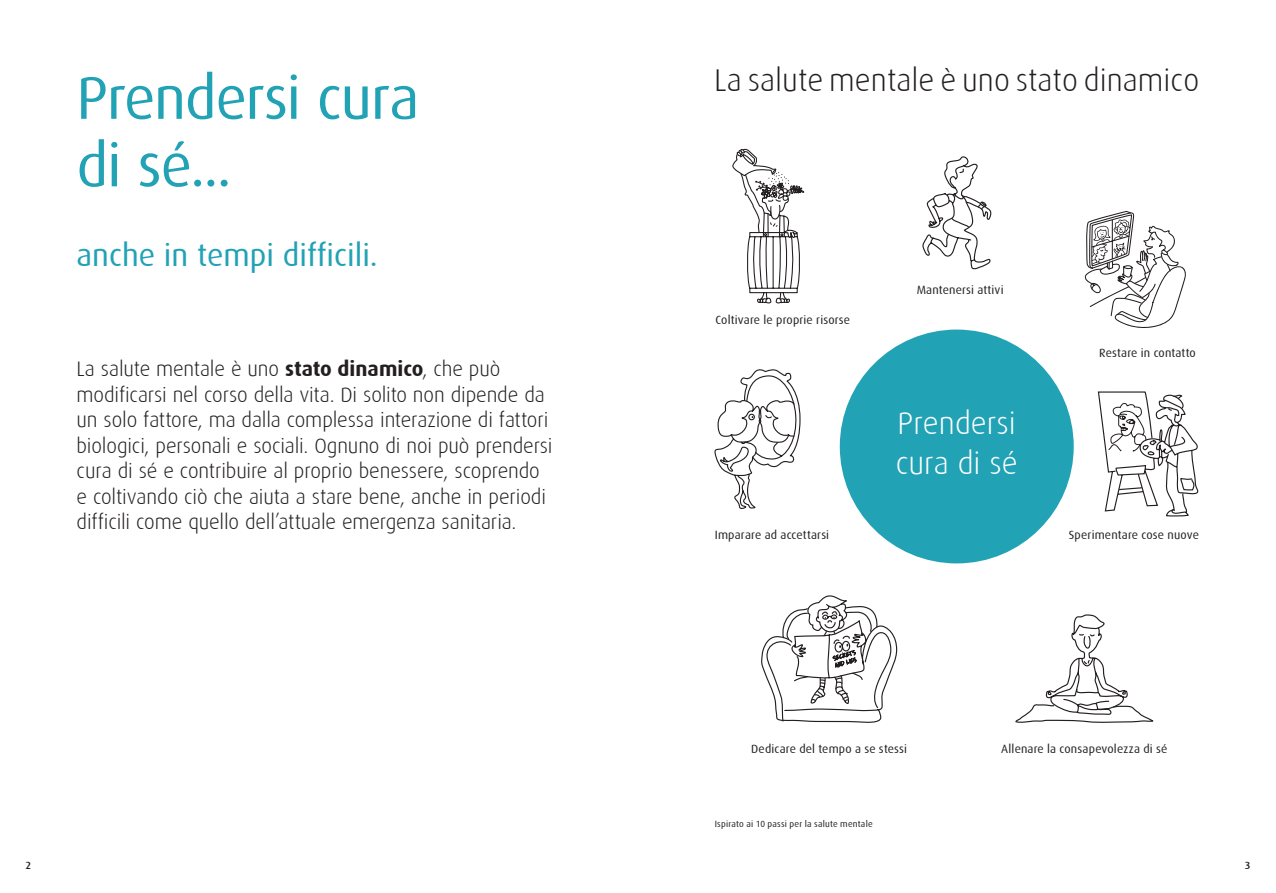
<style>
.page{position:relative;width:1276px;height:893px;background:#fff}
.page>*{position:absolute;margin:0;border:0;box-sizing:border-box;transform-origin:0 0}
.t1{font:60px/67.5px "Dax";letter-spacing:-.02em;color:#22a2b5}
.t2{font:300 31.5px "Dax";color:#231f20}
.t3{font:31.5px "Dax";color:#22a2b5}
.t4{font:300 31.5px/39.8px "Dax";color:#fff}
.t5{font:300 21px/25.5px "Dax";letter-spacing:-.005em;color:#231f20}
.t6{font:12px "Dax";letter-spacing:.015em;color:#231f20}
.t7{font:500 10.5px "Dax";color:#231f20}
.t8{font:9px "Dax";letter-spacing:.025em;color:#231f20}
.s1{font-weight:700}
</style>
<div class="page">
<div style="left:840px;top:330px;width:233px;height:233px;background:#22a2b5;border-radius:50%"></div>
<svg style="left:922px;top:156px;width:70px;height:114px"></svg>
<svg style="left:714px;top:369px;width:87px;height:140px"></svg>
<svg style="left:761px;top:595px;width:137px;height:128px"></svg>
<svg style="left:1015px;top:614px;width:139px;height:109px"></svg>
<svg style="left:1097px;top:391px;width:102px;height:126px"></svg>
<svg style="left:732px;top:148px;width:72px;height:156px"></svg>
<svg style="left:1084px;top:211px;width:102px;height:117px"></svg>
<h1 class="t1" style="left:77px;top:65px;width:344px">Prendersi cura di sé...</h1>
<h2 class="t3" style="left:77px;top:237px;width:303px">anche in tempi difficili.</h2>
<p class="t5" style="left:77px;top:356px;width:477px">La salute mentale è uno <span class="s1">stato dinamico</span>, che può modificarsi nel corso della vita. Di solito non dipende da un solo fattore, ma dalla complessa interazione di fattori biologici, personali e sociali. Ognuno di noi può prendersi cura di sé e contribuire al proprio benessere, scoprendo e coltivando ciò che aiuta a stare bene, anche in periodi difficili come quello dell’attuale emergenza sanitaria.</p>
<h2 class="t2" style="left:714px;top:63px;width:486px">La salute mentale è uno stato dinamico</h2>
<p class="t6" style="left:715px;top:314px;width:136px">Coltivare le proprie risorse</p>
<p class="t6" style="left:916px;top:283px;width:88px">Mantenersi attivi</p>
<h2 class="t4" style="left:895px;top:404px;width:124px">Prendersi cura di sé</h2>
<p class="t6" style="left:1099px;top:347px;width:98px">Restare in contatto</p>
<p class="t6" style="left:715px;top:529px;width:116px">Imparare ad accettarsi</p>
<p class="t6" style="left:1069px;top:529px;width:131px">Sperimentare cose nuove</p>
<p class="t6" style="left:751px;top:742px;width:157px">Dedicare del tempo a se stessi</p>
<p class="t8" style="left:715px;top:819px;width:159px">Ispirato ai 10 passi per la salute mentale</p>
<p class="t6" style="left:1001px;top:742px;width:168px">Allenare la consapevolezza di sé</p>
<p class="t7" style="left:26px;top:859px;width:7px">2</p>
<p class="t7" style="left:1244px;top:859px;width:7px">3</p>
</div>
